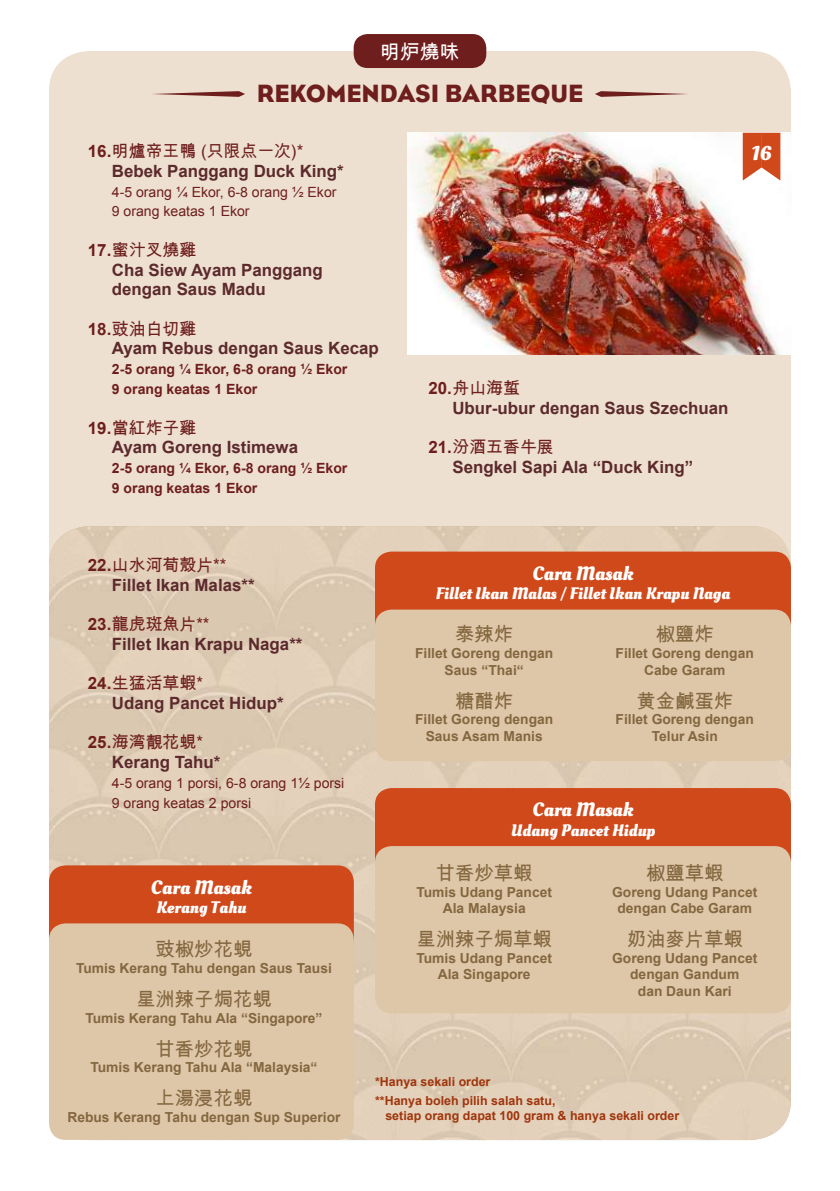
<style>
.page{position:relative;width:840px;height:1191px;background:#fff}
.page>*{position:absolute;margin:0;border:0;box-sizing:border-box;transform-origin:0 0}
.t1{font:25.4px "Eagle";color:#6e1e1d}
.t2{font:700 20px "Oleo Script";color:#fff}
.t3{font:19.8px "Arial Unicode MS";color:#fff}
.t4{font:19.4px "Arial Unicode MS";color:#83673f}
.t5{font:700 19.4px "Oleo Script";color:#fff}
.t6{font:700 16.8px/19.6px "Arial";color:#5c2a2d}
.t7{font:16.8px "Arial Unicode MS";color:#6e1e1d}
.t8{font:700 16.6px "Oleo Script";color:#fff}
.t9{font:14px/19.6px "Arial";color:#6e1e1d}
.t10{font:700 14px/19.6px "Arial";color:#6e1e1d}
.t11{font:700 13.8px/16.6px "Arial";color:#83673f;text-align:center}
.t12{font:700 12.4px/19px "Arial";color:#9f350c}
.s1{font-family:"Arial";font-weight:700}
</style>
<div class="page">
<div style="left:49px;top:51px;width:741px;height:1089px;background:#ede0d0;border-radius:40px"></div>
<div style="left:49px;top:526px;width:741px;height:614px;background:#dfcdb6"></div>
<img style="left:408px;top:133px;width:382px;height:221px">
<div style="left:353px;top:34px;width:133px;height:34px;background:#6e1e1d;border-radius:14px"></div>
<svg style="left:595px;top:91px;width:92px;height:6px"></svg>
<svg style="left:153px;top:91px;width:92px;height:6px"></svg>
<svg style="left:742px;top:133px;width:38px;height:47px;background:#d6633c"></svg>
<div style="left:375px;top:551px;width:415px;height:90px;background:#d0491b;border-radius:17px"></div>
<div style="left:375px;top:788px;width:415px;height:89px;background:#d0491b;border-radius:17px"></div>
<div style="left:49px;top:865px;width:304px;height:90px;background:#d0491b;border-radius:17px"></div>
<div style="left:375px;top:609px;width:415px;height:152px;background:#dec6a8;border-radius:17px"></div>
<div style="left:375px;top:846px;width:415px;height:167px;background:#dec6a8;border-radius:17px"></div>
<div style="left:49px;top:923px;width:304px;height:216px;background:#dec6a8;border-radius:17px"></div>
<h3 class="t3" style="left:380px;top:37px;width:81px">明炉燒味</h3>
<h1 class="t1" style="left:256px;top:79px;width:328px">REKOMENDASI BARBEQUE</h1>
<p class="t7" style="left:88px;top:139px;width:217px"><span class="s1">16.</span>明爐帝王鴨 (只限点一次)*</p>
<h2 class="t2" style="left:751px;top:141px;width:21px">16</h2>
<p class="t6" style="left:112px;top:162px;width:233px">Bebek Panggang Duck King*</p>
<p class="t9" style="left:112px;top:182px;width:226px">4-5 orang ¼ Ekor, 6-8 orang ½ Ekor<br>9 orang keatas 1 Ekor</p>
<p class="t7" style="left:88px;top:238px;width:110px"><span class="s1">17.</span>蜜汁叉燒雞</p>
<p class="t6" style="left:112px;top:260px;width:212px">Cha Siew Ayam Panggang dengan Saus Madu</p>
<p class="t7" style="left:88px;top:316px;width:110px"><span class="s1">18.</span>豉油白切雞</p>
<p class="t6" style="left:112px;top:339px;width:268px">Ayam Rebus dengan Saus Kecap</p>
<p class="t10" style="left:112px;top:360px;width:237px">2-5 orang ¼ Ekor, 6-8 orang ½ Ekor</p>
<p class="t7" style="left:428px;top:376px;width:93px"><span class="s1">20.</span>舟山海蜇</p>
<p class="t6" style="left:452px;top:399px;width:277px">Ubur-ubur dengan Saus Szechuan</p>
<p class="t7" style="left:428px;top:435px;width:127px"><span class="s1">21.</span>汾酒五香牛展</p>
<p class="t6" style="left:452px;top:458px;width:242px">Sengkel Sapi Ala “Duck King”</p>
<p class="t10" style="left:112px;top:380px;width:147px">9 orang keatas 1 Ekor</p>
<p class="t7" style="left:88px;top:415px;width:110px"><span class="s1">19.</span>當紅炸子雞</p>
<p class="t6" style="left:112px;top:438px;width:188px">Ayam Goreng Istimewa</p>
<p class="t10" style="left:112px;top:459px;width:237px">2-5 orang ¼ Ekor, 6-8 orang ½ Ekor<br>9 orang keatas 1 Ekor</p>
<p class="t7" style="left:88px;top:553px;width:140px"><span class="s1">22.</span>山水河荀殼片**</p>
<p class="t6" style="left:112px;top:575px;width:144px">Fillet Ikan Malas**</p>
<p class="t7" style="left:88px;top:612px;width:123px"><span class="s1">23.</span>龍虎斑魚片**</p>
<p class="t6" style="left:112px;top:634px;width:192px">Fillet Ikan Krapu Naga**</p>
<p class="t7" style="left:88px;top:671px;width:116px"><span class="s1">24.</span>生猛活草蝦*</p>
<p class="t6" style="left:112px;top:694px;width:173px">Udang Pancet Hidup*</p>
<p class="t7" style="left:88px;top:730px;width:116px"><span class="s1">25.</span>海湾靚花蜆*</p>
<p class="t6" style="left:112px;top:753px;width:110px">Kerang Tahu*</p>
<p class="t9" style="left:112px;top:773px;width:234px">4-5 orang 1 porsi, 6-8 orang 1½ porsi<br>9 orang keatas 2 porsi</p>
<h3 class="t5" style="left:151px;top:875px;width:102px">Cara Masak</h3>
<p class="t8" style="left:156px;top:897px;width:91px">Kerang Tahu</p>
<h3 class="t4" style="left:155px;top:935px;width:98px">豉椒炒花蜆</h3>
<p class="t11" style="left:76px;top:960px;width:257px">Tumis Kerang Tahu dengan Saus Tausi</p>
<h3 class="t4" style="left:136px;top:985px;width:137px">星洲辣子焗花蜆</h3>
<p class="t11" style="left:85px;top:1009px;width:238px">Tumis Kerang Tahu Ala “Singapore”</p>
<h3 class="t4" style="left:155px;top:1034px;width:98px">甘香炒花蜆</h3>
<p class="t11" style="left:90px;top:1059px;width:228px">Tumis Kerang Tahu Ala “Malaysia“</p>
<h3 class="t4" style="left:155px;top:1084px;width:98px">上湯浸花蜆</h3>
<p class="t11" style="left:67px;top:1109px;width:274px">Rebus Kerang Tahu dengan Sup Superior</p>
<h3 class="t5" style="left:532px;top:561px;width:102px">Cara Masak</h3>
<p class="t8" style="left:435px;top:583px;width:295px">Fillet Ikan Malas / Fillet Ikan Krapu Naga</p>
<h3 class="t4" style="left:455px;top:620px;width:60px">泰辣炸</h3>
<p class="t11" style="left:415px;top:645px;width:140px">Fillet Goreng dengan<br>Saus “Thai“</p>
<h3 class="t4" style="left:455px;top:687px;width:60px">糖醋炸</h3>
<p class="t11" style="left:415px;top:711px;width:140px">Fillet Goreng dengan<br>Saus Asam Manis</p>
<h3 class="t4" style="left:655px;top:620px;width:60px">椒鹽炸</h3>
<p class="t11" style="left:615px;top:645px;width:140px">Fillet Goreng dengan<br>Cabe Garam</p>
<h3 class="t4" style="left:636px;top:687px;width:98px">黄金鹹蛋炸</h3>
<p class="t11" style="left:615px;top:711px;width:140px">Fillet Goreng dengan<br>Telur Asin</p>
<h3 class="t5" style="left:532px;top:798px;width:102px">Cara Masak</h3>
<p class="t8" style="left:510px;top:820px;width:146px">Udang Pancet Hidup</p>
<h3 class="t4" style="left:435px;top:859px;width:98px">甘香炒草蝦</h3>
<p class="t11" style="left:416px;top:883px;width:137px">Tumis Udang Pancet<br>Ala Malaysia</p>
<h3 class="t4" style="left:416px;top:925px;width:137px">星洲辣子焗草蝦</h3>
<p class="t11" style="left:416px;top:950px;width:137px">Tumis Udang Pancet<br>Ala Singapore</p>
<h3 class="t4" style="left:645px;top:859px;width:79px">椒鹽草蝦</h3>
<p class="t11" style="left:611px;top:883px;width:147px">Goreng Udang Pancet dengan Cabe Garam</p>
<h3 class="t4" style="left:626px;top:925px;width:118px">奶油麥片草蝦</h3>
<p class="t11" style="left:611px;top:950px;width:147px">Goreng Udang Pancet dengan Gandum<br>dan Daun Kari</p>
<p class="t12" style="left:375px;top:1072px;width:182px">*Hanya sekali order<br>**Hanya boleh pilih salah satu,</p>
<p class="t12" style="left:385px;top:1106px;width:295px">setiap orang dapat 100 gram &amp; hanya sekali order</p>
</div>
